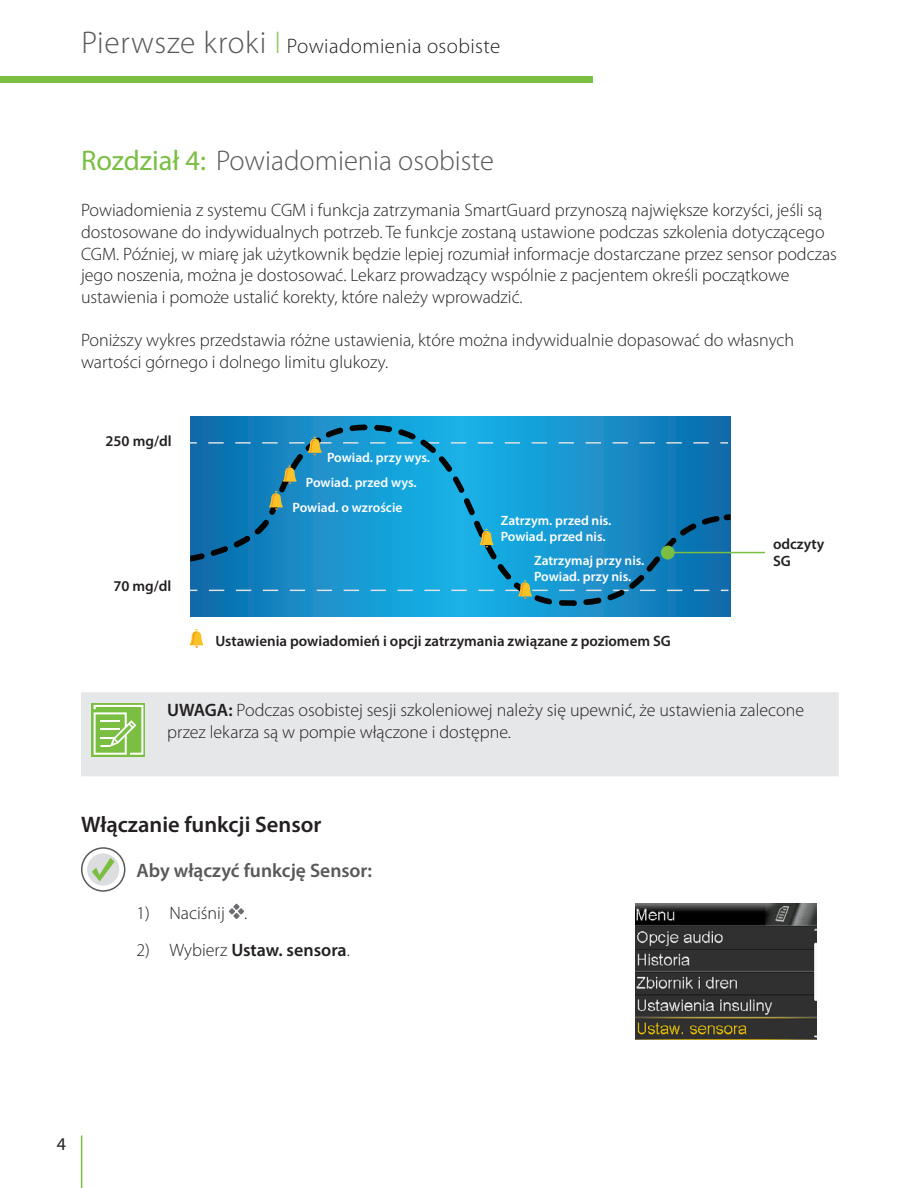
<style>
.page{position:relative;width:918px;height:1188px;background:#fff}
.page>*{position:absolute;margin:0;border:0;box-sizing:border-box;transform-origin:0 0}
.t1{font:300 28.5px "Myriad Pro";color:#57585a}
.t2{font:600 22.5px "Myriad Pro";color:#231f20}
.t3{font:300 21px "Myriad Pro";letter-spacing:.02em;color:#231f20}
.t4{font:600 19.5px "Myriad Pro";color:#57585a}
.t5{font:300 18px/21.6px "Myriad Pro";color:#231f20}
.t6{font:600 18px "Myriad Pro";color:#231f20}
.t7{font:18px "Myriad Pro";color:#231f20}
.t8{font:600 15px/16.5px "Myriad Pro";color:#231f20}
.t9{font:600 13.5px/16.5px "Myriad Pro";color:#fff}
.s1{font-size:31.5px;color:#57585a}
.s2{font-size:31.5px;color:#94c863}
.s3{font-weight:400;color:#7abe42}
.s4{font-weight:600}
.s5{font-weight:300}
</style>
<div class="page">
<div style="left:0;top:76px;width:593px;height:6px;background:#7abe42"></div>
<hr style="left:81px;top:1136px;width:1px;height:52px;background:#7abe42">
<svg style="left:190px;top:416px;width:541px;height:200px;background:#158ac5"></svg>
<svg style="left:190px;top:425px;width:530px;height:181px;background:#158cc5"></svg>
<svg style="left:723px;top:514px;width:8px;height:6px"></svg>
<svg style="left:209px;top:580px;width:506px;height:19px;background:#2192c5"></svg>
<svg style="left:269px;top:491px;width:14px;height:19px"></svg>
<svg style="left:189px;top:629px;width:15px;height:19px"></svg>
<svg style="left:283px;top:465px;width:14px;height:19px"></svg>
<svg style="left:208px;top:436px;width:520px;height:19px;background:#2192c6"></svg>
<svg style="left:479px;top:528px;width:15px;height:20px"></svg>
<hr style="left:668px;top:552px;width:97px;height:1px;background:#7abe42">
<div style="left:661px;top:546px;width:14px;height:13px;background:#7abe42;border-radius:50%"></div>
<div style="left:81px;top:692px;width:758px;height:84px;background:#e6e7e9"></div>
<div style="left:92px;top:703px;width:54px;height:54px;background:linear-gradient(to right,#7abe42,#7abe42)"></div>
<svg style="left:94px;top:705px;width:49px;height:50px"></svg>
<svg style="left:82px;top:848px;width:43px;height:43px"></svg>
<div style="left:81px;top:847px;width:44px;height:45px;border:2px solid #57585a;border-radius:50%"></div>
<div style="left:87px;top:853px;width:32px;height:33px;background:#dcdddf;border-radius:50%"></div>
<svg style="left:92px;top:858px;width:23px;height:23px"></svg>
<svg style="left:233px;top:904px;width:7px;height:6px"></svg>
<svg style="left:233px;top:913px;width:7px;height:6px"></svg>
<svg style="left:229px;top:908px;width:6px;height:7px"></svg>
<svg style="left:238px;top:908px;width:6px;height:7px"></svg>
<img style="left:635px;top:904px;width:182px;height:136px">
<p class="t3" style="left:82px;top:34px;width:420px"><span class="s1">Pierwsze kroki</span> <span class="s2">I</span> Powiadomienia osobiste</p>
<h1 class="t1" style="left:81px;top:143px;width:414px"><span class="s3">Rozdział 4:</span> Powiadomienia osobiste</h1>
<p class="t5" style="left:81px;top:199px;width:757px">Powiadomienia z systemu CGM i funkcja zatrzymania SmartGuard przynoszą największe korzyści, jeśli są dostosowane do indywidualnych potrzeb. Te funkcje zostaną ustawione podczas szkolenia dotyczącego CGM. Później, w miarę jak użytkownik będzie lepiej rozumiał informacje dostarczane przez sensor podczas jego noszenia, można je dostosować. Lekarz prowadzący wspólnie z pacjentem określi początkowe ustawienia i pomoże ustalić korekty, które należy wprowadzić.</p>
<p class="t5" style="left:81px;top:329px;width:715px">Poniższy wykres przedstawia różne ustawienia, które można indywidualnie dopasować do własnych wartości górnego i dolnego limitu glukozy.</p>
<p class="t8" style="left:106px;top:432px;width:68px">250 mg/dl</p>
<p class="t8" style="left:113px;top:578px;width:59px">70 mg/dl</p>
<p class="t9" style="left:327px;top:449px;width:105px">Powiad. przy wys.</p>
<p class="t9" style="left:306px;top:474px;width:112px">Powiad. przed wys.</p>
<p class="t9" style="left:293px;top:499px;width:111px">Powiad. o wzroście</p>
<p class="t9" style="left:501px;top:511px;width:112px">Zatrzym. przed nis.<br>Powiad. przed nis.</p>
<p class="t9" style="left:534px;top:552px;width:112px">Zatrzymaj przy nis.<br>Powiad. przy nis.</p>
<p class="t8" style="left:215px;top:632px;width:457px">Ustawienia powiadomień i opcji zatrzymania związane z poziomem SG</p>
<p class="t8" style="left:773px;top:535px;width:53px">odczyty<br>SG</p>
<p class="t5" style="left:167px;top:699px;width:639px"><span class="s4">UWAGA:</span> Podczas osobistej sesji szkoleniowej należy się upewnić, że ustawienia zalecone przez lekarza są w pompie włączone i dostępne.</p>
<p class="t2" style="left:81px;top:810px;width:242px">Włączanie funkcji Sensor</p>
<p class="t4" style="left:136px;top:858px;width:237px">Aby włączyć funkcję Sensor:</p>
<p class="t5" style="left:136px;top:902px;width:112px">1) Naciśnij .</p>
<p class="t6" style="left:136px;top:938px;width:215px"><span class="s5">2) Wybierz</span> Ustaw. sensora<span class="s5">.</span></p>
<p class="t7" style="left:57px;top:1133px;width:11px">4</p>
</div>
